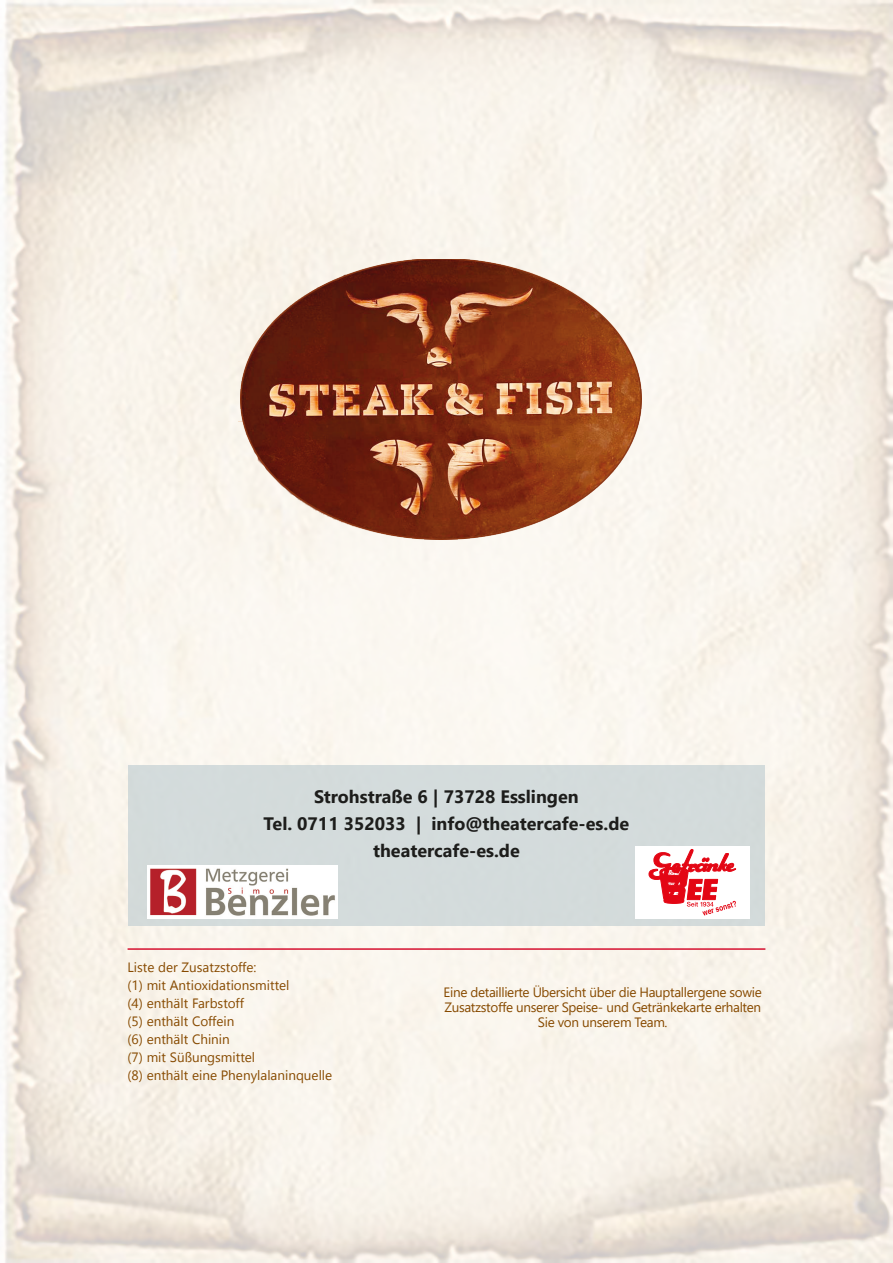
<style>
.page{position:relative;width:893px;height:1263px;background:#fff}
.page>*{position:absolute;margin:0;border:0;box-sizing:border-box;transform-origin:0 0}
.t1{font:700 18px "Segoe UI";color:#1d1d1b}
.t2{font:13.5px/15px "Segoe UI";letter-spacing:-.025em;color:#874a00;text-align:center}
.t3{font:13.5px "Segoe UI Emoji";color:#874a00}
</style>
<div class="page">
<img style="left:3px;top:0;width:890px;height:1263px">
<hr style="left:128px;top:948px;width:637px;height:2px;background:#d61130">
<div style="left:128px;top:765px;width:637px;height:160px;background:#d4dbdc"></div>
<img style="left:147px;top:865px;width:190px;height:53px">
<div style="left:635px;top:846px;width:115px;height:72px;background:#fff"></div>
<svg style="left:649px;top:849px;width:87px;height:66px"></svg>
<img style="left:239px;top:259px;width:402px;height:281px">
<svg style="left:203px;top:965px;width:17px;height:7px"></svg>
<svg style="left:238px;top:962px;width:18px;height:10px"></svg>
<svg style="left:128px;top:981px;width:14px;height:11px"></svg>
<svg style="left:148px;top:980px;width:13px;height:10px"></svg>
<svg style="left:170px;top:981px;width:8px;height:9px"></svg>
<svg style="left:202px;top:980px;width:23px;height:10px"></svg>
<svg style="left:256px;top:980px;width:13px;height:10px"></svg>
<svg style="left:280px;top:983px;width:6px;height:7px"></svg>
<svg style="left:128px;top:999px;width:4px;height:11px"></svg>
<svg style="left:139px;top:999px;width:14px;height:11px"></svg>
<svg style="left:167px;top:998px;width:13px;height:10px"></svg>
<svg style="left:193px;top:998px;width:24px;height:10px"></svg>
<svg style="left:236px;top:998px;width:8px;height:10px"></svg>
<svg style="left:128px;top:1017px;width:25px;height:11px"></svg>
<svg style="left:167px;top:1016px;width:13px;height:10px"></svg>
<svg style="left:193px;top:1017px;width:7px;height:9px"></svg>
<svg style="left:208px;top:1016px;width:18px;height:10px"></svg>
<svg style="left:128px;top:1035px;width:25px;height:11px"></svg>
<svg style="left:167px;top:1034px;width:13px;height:10px"></svg>
<svg style="left:128px;top:1053px;width:14px;height:11px"></svg>
<svg style="left:148px;top:1052px;width:13px;height:10px"></svg>
<svg style="left:171px;top:1053px;width:5px;height:9px"></svg>
<svg style="left:186px;top:1052px;width:6px;height:10px"></svg>
<svg style="left:128px;top:1071px;width:25px;height:11px"></svg>
<svg style="left:167px;top:1070px;width:13px;height:10px"></svg>
<svg style="left:193px;top:1070px;width:8px;height:10px"></svg>
<div style="left:208px;top:1052px;width:69px;height:31px;background:#f9f3eb"></div>
<svg style="left:312px;top:1073px;width:6px;height:7px"></svg>
<svg style="left:326px;top:1073px;width:6px;height:7px"></svg>
<svg style="left:129px;top:962px;width:60px;height:10px"></svg>
<svg style="left:193px;top:1034px;width:36px;height:10px"></svg>
<p class="t1" style="left:314px;top:780px;width:266px">Strohstraße 6 | 73728 Esslingen</p>
<p class="t1" style="left:264px;top:807px;width:367px">Tel. 0711 352033 | info@theatercafe-es.de</p>
<p class="t1" style="left:373px;top:834px;width:148px">theatercafe-es.de</p>
<p class="t3" style="left:189px;top:959px;width:51px">◆▲ ▼ ▲▼□</p>
<p class="t3" style="left:162px;top:977px;width:42px">▼ ■▼□</p>
<p class="t3" style="left:226px;top:977px;width:65px">▼□■▲ ▼▼ ●</p>
<p class="t3" style="left:132px;top:995px;width:58px">✔ ■▼ ●▼</p>
<p class="t3" style="left:218px;top:995px;width:20px">▲▼□</p>
<p class="t3" style="left:154px;top:1013px;width:56px">■▼ ●▼ □</p>
<p class="t3" style="left:227px;top:1013px;width:9px">■</p>
<p class="t3" style="left:154px;top:1031px;width:36px">■▼ ●▼</p>
<p class="t3" style="left:162px;top:1049px;width:95px">▼ ✓◆■▲ ▼▼●</p>
<p class="t3" style="left:154px;top:1067px;width:58px">■▼ ●▼ ■</p>
<p class="t3" style="left:243px;top:1067px;width:84px">■●●■■❑◆ ●●</p>
<p class="t2" style="left:444px;top:983px;width:320px">Eine detaillierte Übersicht über die Hauptallergene sowie<br>Zusatzstoffe unserer Speise- und Getränkekarte erhalten<br>Sie von unserem Team.</p>
</div>
